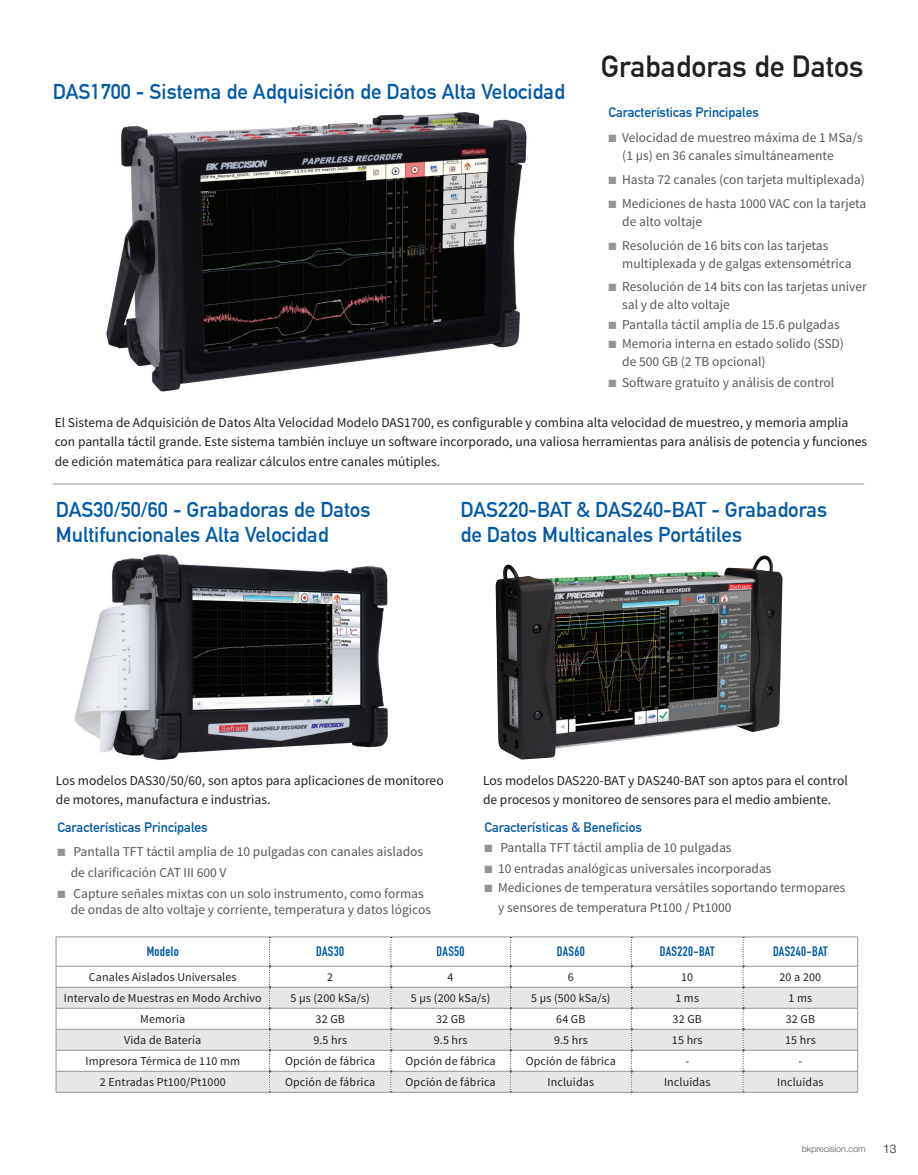
<style>
.page{position:relative;width:918px;height:1175px;background:#fff}
.page>*{position:absolute;margin:0;border:0;box-sizing:border-box;transform-origin:0 0}
.t1{font:700 30px "DIN Alternate";color:#231f20}
.t2{font:700 21px/25.2px "DIN Alternate";color:#0159a9}
.t3{font:13.5px/18px "Source Sans Pro";color:#57585a}
.t4{font:13.5px/19.5px "Source Sans Pro";color:#231f20}
.t5{font:700 13.5px "DIN Alternate";color:#0159a9}
.t6{font:700 13.5px "DIN Condensed";letter-spacing:.025em;color:#0159a9}
.t7{font:12px "Source Sans Pro";letter-spacing:.01em;color:#231f20}
.t8{font:300 12px "Helvetica Neue";color:#231f20}
.t9{font:300 9px "Helvetica Neue";color:#57585a}
.s1{color:#939598}
</style>
<div class="page">
<img style="left:106px;top:112px;width:421px;height:280px">
<svg style="left:57px;top:967px;width:800px;height:20px"></svg>
<svg style="left:57px;top:988px;width:800px;height:104px;fill:#e6e7e9"></svg>
<hr style="left:56px;top:936px;width:214px;height:1px;background:#939598">
<hr style="left:270px;top:936px;width:121px;height:1px;background:#939598">
<hr style="left:391px;top:936px;width:119px;height:1px;background:#939598">
<hr style="left:510px;top:936px;width:121px;height:1px;background:#939598">
<hr style="left:631px;top:936px;width:112px;height:1px;background:#939598">
<hr style="left:743px;top:936px;width:115px;height:1px;background:#939598">
<hr style="left:56px;top:966px;width:214px;height:1px;background:#939598">
<hr style="left:270px;top:966px;width:121px;height:1px;background:#939598">
<hr style="left:391px;top:966px;width:119px;height:1px;background:#939598">
<hr style="left:510px;top:966px;width:121px;height:1px;background:#939598">
<hr style="left:631px;top:966px;width:112px;height:1px;background:#939598">
<hr style="left:743px;top:966px;width:115px;height:1px;background:#939598">
<hr style="left:56px;top:987px;width:214px;height:1px;background:#939598">
<hr style="left:270px;top:987px;width:121px;height:1px;background:#939598">
<hr style="left:391px;top:987px;width:119px;height:1px;background:#939598">
<hr style="left:510px;top:987px;width:121px;height:1px;background:#939598">
<hr style="left:631px;top:987px;width:112px;height:1px;background:#939598">
<hr style="left:743px;top:987px;width:115px;height:1px;background:#939598">
<hr style="left:56px;top:1008px;width:214px;height:1px;background:#939598">
<hr style="left:270px;top:1008px;width:121px;height:1px;background:#939598">
<hr style="left:391px;top:1008px;width:119px;height:1px;background:#939598">
<hr style="left:510px;top:1008px;width:121px;height:1px;background:#939598">
<hr style="left:631px;top:1008px;width:112px;height:1px;background:#939598">
<hr style="left:743px;top:1008px;width:115px;height:1px;background:#939598">
<hr style="left:56px;top:1029px;width:214px;height:1px;background:#939598">
<hr style="left:270px;top:1029px;width:121px;height:1px;background:#939598">
<hr style="left:391px;top:1029px;width:119px;height:1px;background:#939598">
<hr style="left:510px;top:1029px;width:121px;height:1px;background:#939598">
<hr style="left:631px;top:1029px;width:112px;height:1px;background:#939598">
<hr style="left:743px;top:1029px;width:115px;height:1px;background:#939598">
<hr style="left:56px;top:1050px;width:214px;height:1px;background:#939598">
<hr style="left:270px;top:1050px;width:121px;height:1px;background:#939598">
<hr style="left:391px;top:1050px;width:119px;height:1px;background:#939598">
<hr style="left:510px;top:1050px;width:121px;height:1px;background:#939598">
<hr style="left:631px;top:1050px;width:112px;height:1px;background:#939598">
<hr style="left:743px;top:1050px;width:115px;height:1px;background:#939598">
<hr style="left:56px;top:1071px;width:214px;height:1px;background:#939598">
<svg style="left:56px;top:937px;width:1px;height:155px"></svg>
<hr style="left:270px;top:1071px;width:121px;height:1px;background:#939598">
<hr style="left:391px;top:1071px;width:119px;height:1px;background:#939598">
<hr style="left:510px;top:1071px;width:121px;height:1px;background:#939598">
<hr style="left:631px;top:1071px;width:112px;height:1px;background:#939598">
<hr style="left:743px;top:1071px;width:115px;height:1px;background:#939598">
<svg style="left:857px;top:937px;width:1px;height:155px"></svg>
<hr style="left:56px;top:1092px;width:214px;height:1px;background:#939598">
<hr style="left:270px;top:1092px;width:121px;height:1px;background:#939598">
<hr style="left:391px;top:1092px;width:119px;height:1px;background:#939598">
<hr style="left:510px;top:1092px;width:121px;height:1px;background:#939598">
<hr style="left:631px;top:1092px;width:112px;height:1px;background:#939598">
<hr style="left:743px;top:1092px;width:115px;height:1px;background:#939598">
<svg style="left:269px;top:937px;width:2px;height:155px"></svg>
<svg style="left:391px;top:937px;width:1px;height:155px"></svg>
<svg style="left:510px;top:937px;width:1px;height:155px"></svg>
<svg style="left:631px;top:937px;width:1px;height:155px"></svg>
<svg style="left:743px;top:937px;width:1px;height:155px"></svg>
<hr style="left:53px;top:483px;width:811px;height:1px;background:#939598">
<img style="left:74px;top:554px;width:314px;height:206px">
<img style="left:496px;top:555px;width:287px;height:204px">
<h2 class="t2" style="left:53px;top:77px;width:513px">DAS1700 - Sistema de Adquisición de Datos Alta Velocidad</h2>
<h1 class="t1" style="left:601px;top:43px;width:264px">Grabadoras de Datos</h1>
<p class="t5" style="left:609px;top:102px;width:152px">Características Principales</p>
<p class="t3" style="left:622px;top:129px;width:242px;text-indent:-14px"><span class="s1">■</span> Velocidad de muestreo máxima de 1 MSa/s (1 µs) en 36 canales simultáneamente</p>
<p class="t3" style="left:609px;top:171px;width:258px"><span class="s1">■</span> Hasta 72 canales (con tarjeta multiplexada)</p>
<p class="t3" style="left:622px;top:194px;width:246px;text-indent:-14px"><span class="s1">■</span> Mediciones de hasta 1000 VAC con la tarjeta de alto voltaje</p>
<p class="t3" style="left:622px;top:236px;width:231px;text-indent:-14px"><span class="s1">■</span> Resolución de 16 bits con las tarjetas multiplexada y de galgas extensométrica</p>
<p class="t3" style="left:622px;top:278px;width:246px;text-indent:-13px"><span class="s1">■</span> Resolución de 14 bits con las tarjetas univer sal y de alto voltaje</p>
<p class="t3" style="left:609px;top:316px;width:233px"><span class="s1">■</span> Pantalla táctil amplia de 15.6 pulgadas</p>
<p class="t3" style="left:622px;top:335px;width:223px;text-indent:-14px"><span class="s1">■</span> Memoria interna en estado solido (SSD) de 500 GB (2 TB opcional)</p>
<p class="t3" style="left:609px;top:374px;width:227px"><span class="s1">■</span> Software gratuito y análisis de control</p>
<p class="t4" style="left:55px;top:413px;width:814px">El Sistema de Adquisición de Datos Alta Velocidad Modelo DAS1700, es configurable y combina alta velocidad de muestreo, y memoria amplia con pantalla táctil grande. Este sistema también incluye un software incorporado, una valiosa herramientas para análisis de potencia y funciones de edición matemática para realizar cálculos entre canales mútiples.</p>
<h2 class="t2" style="left:56px;top:495px;width:316px">DAS30/50/60 - Grabadoras de Datos<br>Multifuncionales Alta Velocidad</h2>
<h2 class="t2" style="left:461px;top:495px;width:368px">DAS220-BAT &amp; DAS240-BAT - Grabadoras de Datos Multicanales Portátiles</h2>
<p class="t4" style="left:56px;top:771px;width:389px">Los modelos DAS30/50/60, son aptos para aplicaciones de monitoreo de motores, manufactura e industrias.</p>
<p class="t5" style="left:57px;top:817px;width:152px">Características Principales</p>
<p class="t3" style="left:71px;top:841px;width:354px;line-height:21px;text-indent:-13px"><span class="s1">■</span> Pantalla TFT táctil amplia de 10 pulgadas con canales aislados de clarificación CAT III 600 V</p>
<p class="t3" style="left:71px;top:885px;width:362px;line-height:16.5px;text-indent:-13px"><span class="s1">■</span> Capture señales mixtas con un solo instrumento, como formas de ondas de alto voltaje y corriente, temperatura y datos lógicos</p>
<p class="t4" style="left:483px;top:771px;width:366px">Los modelos DAS220-BAT y DAS240-BAT son aptos para el control de procesos y monitoreo de sensores para el medio ambiente.</p>
<p class="t5" style="left:485px;top:817px;width:159px">Características &amp; Beneficios</p>
<p class="t3" style="left:485px;top:838px;width:249px"><span class="s1">■</span> Pantalla TFT táctil amplia de 10 pulgadas</p>
<p class="t3" style="left:485px;top:859px;width:289px"><span class="s1">■</span> 10 entradas analógicas universales incorporadas</p>
<p class="t3" style="left:498px;top:878px;width:349px;line-height:19.5px;text-indent:-13px"><span class="s1">■</span> Mediciones de temperatura versátiles soportando termopares y sensores de temperatura Pt100 / Pt1000</p>
<p class="t6" style="left:147px;top:942px;width:33px">Modelo</p>
<p class="t6" style="left:316px;top:942px;width:29px">DAS30</p>
<p class="t6" style="left:437px;top:942px;width:29px">DAS50</p>
<p class="t6" style="left:557px;top:942px;width:29px">DAS60</p>
<p class="t6" style="left:660px;top:942px;width:56px">DAS220-BAT</p>
<p class="t6" style="left:773px;top:942px;width:56px">DAS240-BAT</p>
<p class="t7" style="left:89px;top:969px;width:149px">Canales Aislados Universales</p>
<p class="t7" style="left:327px;top:969px;width:7px">2</p>
<p class="t7" style="left:448px;top:969px;width:7px">4</p>
<p class="t7" style="left:568px;top:969px;width:7px">6</p>
<p class="t7" style="left:681px;top:969px;width:14px">10</p>
<p class="t7" style="left:780px;top:969px;width:43px">20 a 200</p>
<p class="t7" style="left:64px;top:990px;width:199px">Intervalo de Muestras en Modo Archivo</p>
<p class="t7" style="left:290px;top:990px;width:81px">5 µs (200 kSa/s)</p>
<p class="t7" style="left:411px;top:990px;width:81px">5 µs (200 kSa/s)</p>
<p class="t7" style="left:531px;top:990px;width:81px">5 µs (500 kSa/s)</p>
<p class="t7" style="left:675px;top:990px;width:25px">1 ms</p>
<p class="t7" style="left:789px;top:990px;width:25px">1 ms</p>
<p class="t7" style="left:140px;top:1011px;width:47px">Memoria</p>
<p class="t7" style="left:316px;top:1011px;width:31px">32 GB</p>
<p class="t7" style="left:436px;top:1011px;width:31px">32 GB</p>
<p class="t7" style="left:556px;top:1011px;width:31px">64 GB</p>
<p class="t7" style="left:673px;top:1011px;width:31px">32 GB</p>
<p class="t7" style="left:786px;top:1011px;width:31px">32 GB</p>
<p class="t7" style="left:124px;top:1032px;width:79px">Vida de Batería</p>
<p class="t7" style="left:313px;top:1032px;width:35px">9.5 hrs</p>
<p class="t7" style="left:434px;top:1032px;width:35px">9.5 hrs</p>
<p class="t7" style="left:554px;top:1032px;width:35px">9.5 hrs</p>
<p class="t7" style="left:672px;top:1032px;width:32px">15 hrs</p>
<p class="t7" style="left:785px;top:1032px;width:32px">15 hrs</p>
<p class="t7" style="left:86px;top:1053px;width:156px">Impresora Térmica de 110 mm</p>
<p class="t7" style="left:285px;top:1053px;width:92px">Opción de fábrica</p>
<p class="t7" style="left:406px;top:1053px;width:92px">Opción de fábrica</p>
<p class="t7" style="left:526px;top:1053px;width:92px">Opción de fábrica</p>
<p class="t7" style="left:685px;top:1053px;width:5px">-</p>
<p class="t7" style="left:799px;top:1053px;width:5px">-</p>
<p class="t7" style="left:100px;top:1074px;width:127px">2 Entradas Pt100/Pt1000</p>
<p class="t7" style="left:285px;top:1074px;width:92px">Opción de fábrica</p>
<p class="t7" style="left:406px;top:1074px;width:92px">Opción de fábrica</p>
<p class="t7" style="left:548px;top:1074px;width:48px">Incluidas</p>
<p class="t7" style="left:664px;top:1074px;width:48px">Incluidas</p>
<p class="t7" style="left:777px;top:1074px;width:48px">Incluidas</p>
<p class="t9" style="left:802px;top:1141px;width:66px">bkprecision.com</p>
<p class="t8" style="left:883px;top:1139px;width:15px">13</p>
</div>
